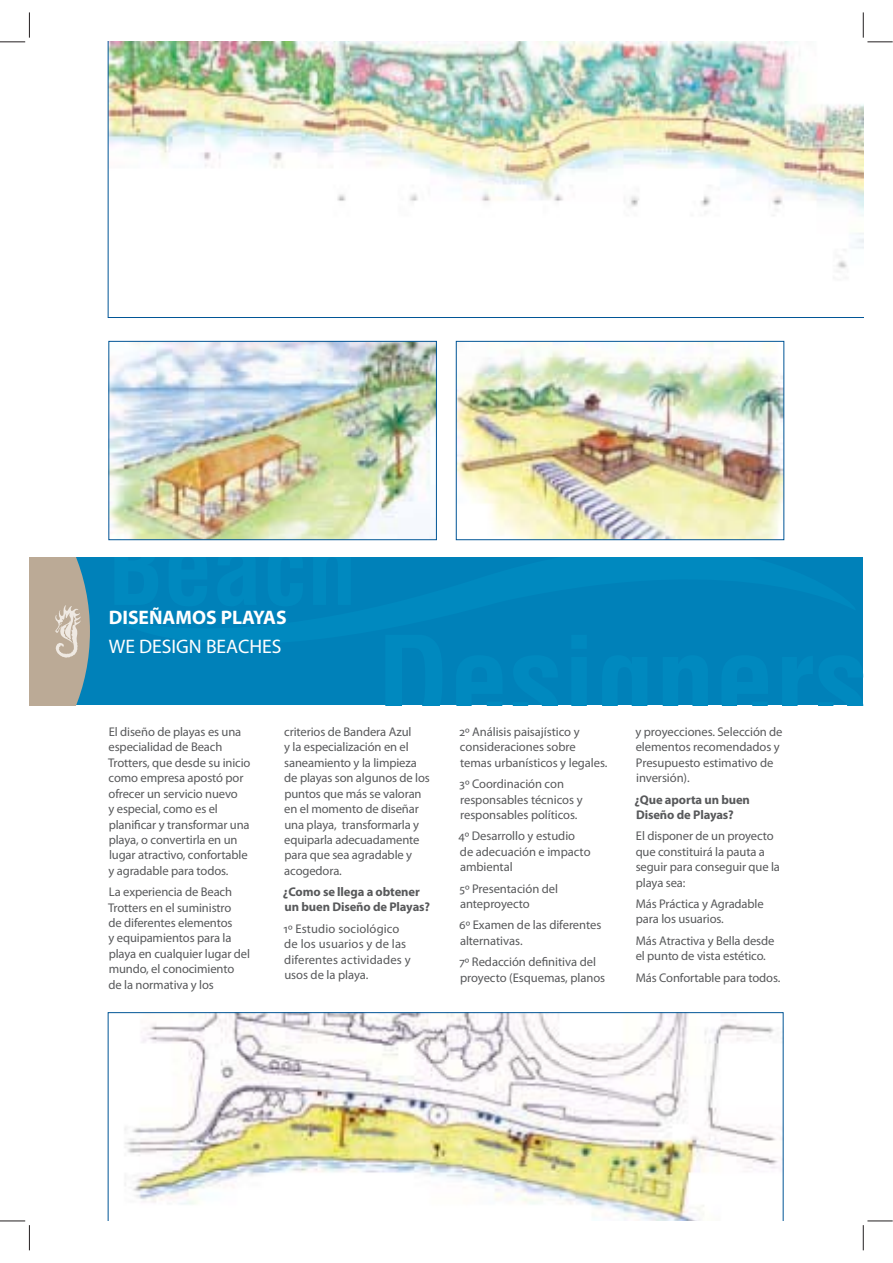
<style>
.page{position:relative;width:893px;height:1263px;background:#fff}
.page>*{position:absolute;margin:0;border:0;box-sizing:border-box;transform-origin:0 0}
.t1{font:700 19.65px "Myriad Pro";color:#fff}
.t2{font:19.65px "Myriad Pro";color:#fff}
.t3{font:12.6px/15.5px "Myriad Pro";letter-spacing:-.01em;color:#58595b}
.t4{font:12.6px/15.5px "Myriad Pro";letter-spacing:.01em;color:#58595b}
.t5{font:700 12.6px/15.5px "Myriad Pro";letter-spacing:-.01em;color:#58595b}
</style>
<div class="page">
<div style="left:29px;top:557px;width:834px;height:148px;background:#0081b9"></div>
<svg style="left:29px;top:557px;width:61px;height:148px;background:#afaa9d"></svg>
<img style="left:108px;top:42px;width:755px;height:276px">
<img style="left:108px;top:1012px;width:675px;height:209px">
<img style="left:110px;top:343px;width:325px;height:195px">
<div style="left:108px;top:341px;width:329px;height:199px;border:1px solid #005596"></div>
<img style="left:458px;top:343px;width:324px;height:195px">
<div style="left:456px;top:341px;width:328px;height:199px;border:1px solid #005596"></div>
<svg style="left:0;top:12px;width:30px;height:31px"></svg>
<svg style="left:0;top:1221px;width:30px;height:29px"></svg>
<svg style="left:863px;top:12px;width:30px;height:31px"></svg>
<svg style="left:863px;top:1221px;width:30px;height:29px"></svg>
<h1 class="t1" style="left:109px;top:611px;width:179px">DISEÑAMOS PLAYAS</h1>
<h1 class="t2" style="left:109px;top:639px;width:174px">WE DESIGN BEACHES</h1>
<p class="t3" style="left:108px;top:725px;width:144px">El diseño de playas es una especialidad de Beach<br>Trotters, que desde su inicio como empresa apostó por ofrecer un servicio nuevo<br>y especial, como es el planificar y transformar una playa, o convertirla en un lugar atractivo, confortable y agradable para todos.</p>
<p class="t3" style="left:108px;top:885px;width:144px">La experiencia de Beach<br>Trotters en el suministro<br>de diferentes elementos<br>y equipamientos para la playa en cualquier lugar del mundo, el conocimiento<br>de la normativa y los</p>
<p class="t3" style="left:284px;top:725px;width:147px">criterios de Bandera Azul<br>y la especialización en el saneamiento y la limpieza de playas son algunos de los puntos que más se valoran en el momento de diseñar una playa, transformarla y equiparla adecuadamente para que sea agradable y acogedora.</p>
<p class="t5" style="left:283px;top:885px;width:149px">¿Como se llega a obtener un buen Diseño de Playas?</p>
<p class="t4" style="left:283px;top:922px;width:129px">1º Estudio sociológico de los usuarios y de las diferentes actividades y usos de la playa.</p>
<p class="t3" style="left:459px;top:725px;width:149px">2º Análisis paisajístico y consideraciones sobre temas urbanísticos y legales.</p>
<p class="t3" style="left:460px;top:777px;width:124px">3º Coordinación con responsables técnicos y responsables políticos.</p>
<p class="t3" style="left:458px;top:829px;width:134px">4º Desarrollo y estudio de adecuación e impacto ambiental</p>
<p class="t3" style="left:460px;top:882px;width:100px">5º Presentación del anteproyecto</p>
<p class="t3" style="left:459px;top:918px;width:144px">6º Examen de las diferentes alternativas.</p>
<p class="t3" style="left:460px;top:955px;width:147px">7º Redacción definitiva del proyecto (Esquemas, planos</p>
<p class="t3" style="left:636px;top:725px;width:148px">y proyecciones. Selección de elementos recomendados y<br>Presupuesto estimativo de inversión).</p>
<p class="t5" style="left:634px;top:793px;width:117px">¿Que aporta un buen<br>Diseño de Playas?</p>
<p class="t3" style="left:636px;top:829px;width:146px">El disponer de un proyecto que constituirá la pauta a seguir para conseguir que la playa sea:</p>
<p class="t3" style="left:636px;top:897px;width:129px">Más Práctica y Agradable para los usuarios.</p>
<p class="t3" style="left:636px;top:934px;width:140px">Más Atractiva y Bella desde el punto de vista estético.</p>
<p class="t3" style="left:636px;top:971px;width:146px">Más Confortable para todos.</p>
</div>
